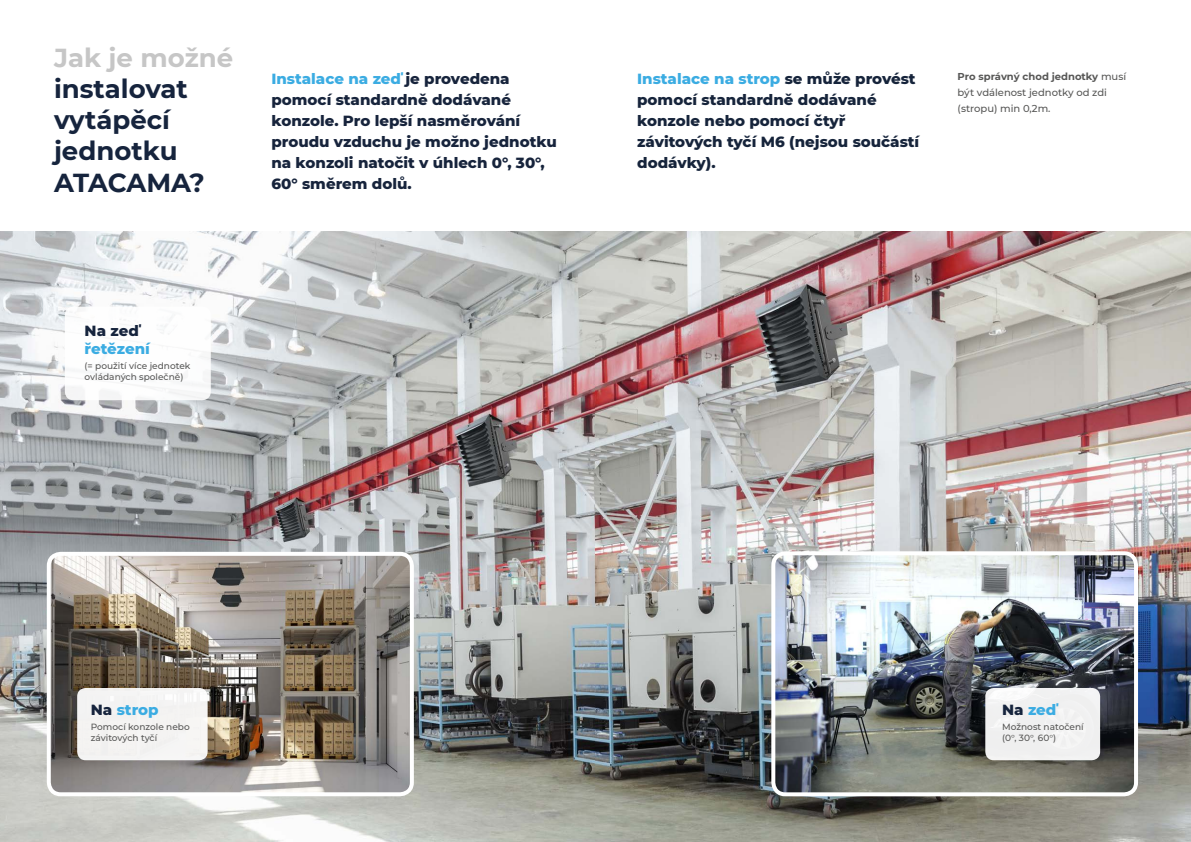
<style>
.page{position:relative;width:1191px;height:842px;background:#fff}
.page>*{position:absolute;margin:0;border:0;box-sizing:border-box;transform-origin:0 0}
.t1{font:700 26px/31.2px "Montserrat";color:#16243d}
.t2{font:800 15px/21px "Montserrat";color:#17243c}
.t3{font:800 15px/21px "Montserrat";color:#16243b}
.t4{font:800 15px/18px "Montserrat";color:#3bace2}
.t5{font:500 10px/16px "Montserrat";color:#575756}
.t6{font:500 9px/11px "Montserrat";color:#575756}
.s1{color:#c6c6c6}
.s2{color:#3bace2}
.s3{color:#16243d}
.s4{font-weight:700}
</style>
<div class="page">
<img style="left:0;top:232px;width:1191px;height:610px">
<img style="left:49px;top:554px;width:363px;height:240px">
<div style="left:47px;top:552px;width:367px;height:244px;border:4px solid #fff;border-radius:12px"></div>
<div style="left:65px;top:307px;width:146px;height:93px;background:#fff;border-radius:9px"></div>
<div style="left:77px;top:688px;width:131px;height:72px;background:#f4f3f2;border-radius:9px"></div>
<img style="left:773px;top:553px;width:363px;height:241px">
<div style="left:771px;top:551px;width:367px;height:245px;border:4px solid #fff;border-radius:12px"></div>
<div style="left:985px;top:688px;width:115px;height:72px;background:#f0f0f1;border-radius:9px"></div>
<p class="t1" style="left:54px;top:41px;width:181px"><span class="s1">Jak je možné </span>instalovat vytápěcí jednotku<br>ATACAMA?</p>
<p class="t2" style="left:271px;top:68px;width:287px"><span class="s2">Instalace na zeď</span> je provedena pomocí standardně dodávané konzole. Pro lepší nasměrování proudu vzduchu je možno jednotku na konzoli natočit v úhlech 0°, 30°,<br>60° směrem dolů.</p>
<p class="t4" style="left:85px;top:321px;width:67px"><span class="s3">Na zeď </span>řetězení</p>
<p class="t6" style="left:85px;top:359px;width:107px">(= použití více jednotek ovládaných společně)</p>
<p class="t3" style="left:637px;top:68px;width:284px"><span class="s2">Instalace na strop</span> se může provést pomocí standardně dodávané konzole nebo pomocí čtyř závitových tyčí M6 (nejsou součástí dodávky).</p>
<p class="t5" style="left:957px;top:68px;width:170px"><span class="s4">Pro správný chod jednotky</span> musí být vdálenost jednotky od zdi (stropu) min 0,2m.</p>
<p class="t4" style="left:91px;top:700px;width:69px"><span class="s3">Na</span> strop</p>
<p class="t6" style="left:91px;top:721px;width:100px">Pomocí konzole nebo závitových tyčí</p>
<p class="t4" style="left:1002px;top:700px;width:56px"><span class="s3">Na</span> zeď</p>
<p class="t6" style="left:1002px;top:721px;width:83px">Možnost natočení (0°, 30°, 60°)</p>
</div>
